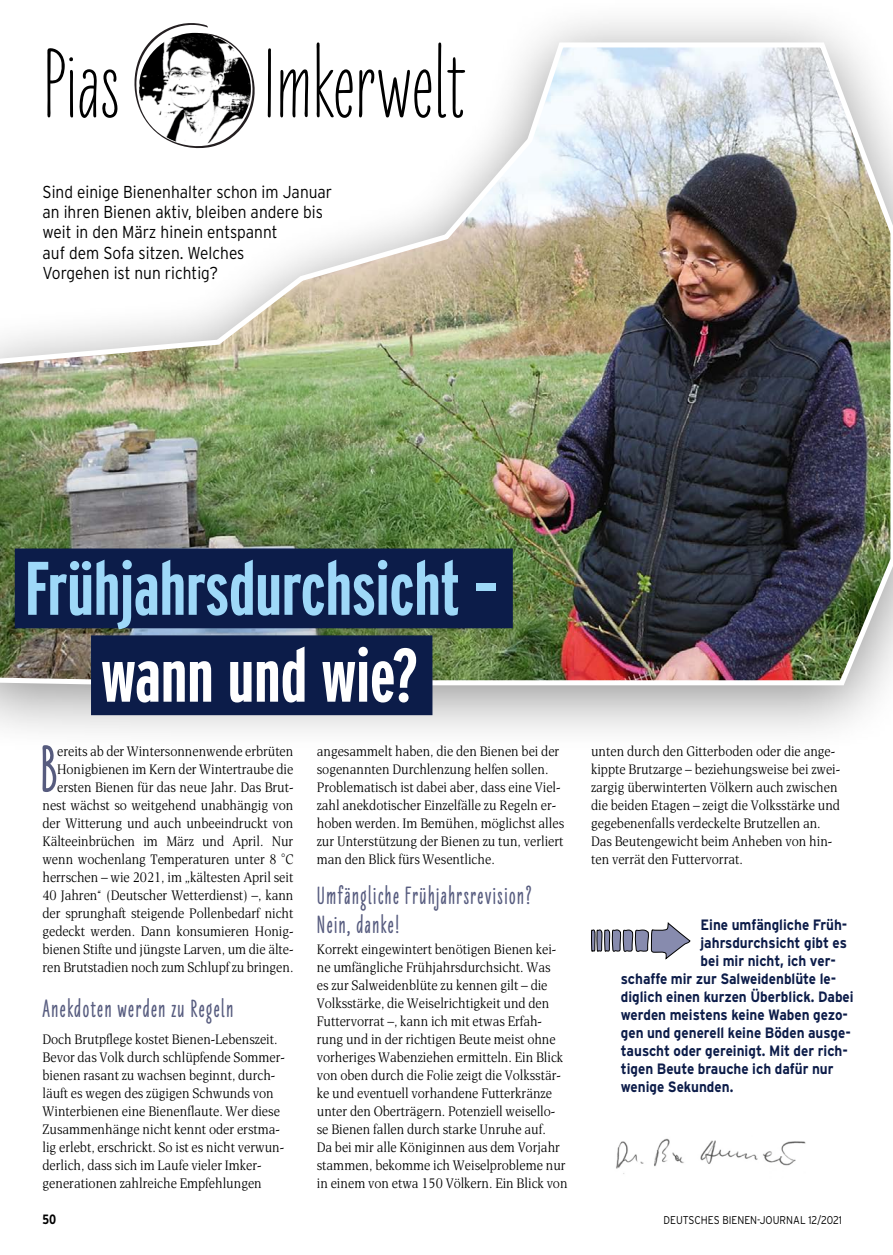
<style>
.page{position:relative;width:893px;height:1255px;background:#fff}
.page>*{position:absolute;margin:0;border:0;box-sizing:border-box;transform-origin:0 0}
.t1{font:500 100.8px "Liebe Erika";color:#000}
.t2{font:700 extra-condensed 75.6px "Interstate";color:#9ed8f8}
.t3{font:700 extra-condensed 75.6px "Interstate";color:#fff}
.t4{font:900 67.35px "Liebe Erika";color:#575c7f;scale:.9 1}
.t5{font:900 25.5px/28.5px "Liebe Erika";letter-spacing:.06em;color:#575c7f}
.t6{font:300 17.25px/20.2px "Interstate";color:#000;scale:.9 1}
.t7{font:700 15px "Interstate";color:#0c1c49;scale:.9 1}
.t8{font:14.7px/18px "Esperanto OTF";color:#000;scale:.9 1}
.t9{font:700 condensed 13.5px "Interstate";color:#000}
.t10{font:300 11.25px "Interstate";color:#000;scale:.9 1}
</style>
<div class="page">
<img style="left:616px;top:1138px;width:190px;height:36px">
<div style="left:0;top:0;width:893px;height:754px;background:#000;opacity:.43"></div>
<img style="left:0;top:39px;width:893px;height:648px">
<svg style="left:134px;top:23px;width:121px;height:125px"></svg>
<img style="left:139px;top:33px;width:112px;height:112px;border-radius:56px">
<svg style="left:591px;top:922px;width:100px;height:38px"></svg>
<div style="left:15px;top:548px;width:498px;height:80px;background:#0c1c49"></div>
<div style="left:91px;top:635px;width:341px;height:80px;background:#0c1c49"></div>
<h1 class="t1" style="left:43px;top:30px;width:78px">Pias</h1>
<h1 class="t1" style="left:263px;top:30px;width:203px">Imkerwelt</h1>
<p class="t6" style="left:43px;top:181px;width:323px">Sind einige Bienenhalter schon im Januar an ihren Bienen aktiv, bleiben andere bis weit in den März hinein entspannt<br>auf dem Sofa sitzen. Welches<br>Vorgehen ist nun richtig?</p>
<h2 class="t2" style="left:25px;top:542px;width:475px">Frühjahrsdurchsicht –</h2>
<h2 class="t3" style="left:101px;top:629px;width:318px">wann und wie?</h2>
<p class="t8" style="left:43px;top:741px;width:280px;text-align:right">ereits ab der Wintersonnenwende erbrüten Honigbienen im Kern der Wintertraube die ersten Bienen für das neue Jahr. Das Brut&shy;nest wächst so weitgehend unabhängig von der Witterung und auch unbeeindruckt von Kälteeinbrüchen im März und April. Nur wenn wochenlang Temperaturen unter 8 °C herrschen – wie 2021, im „kältesten April seit 40 Jahren“ (Deutscher Wetterdienst) –, kann der sprunghaft steigende Pollenbedarf nicht gedeckt werden. Dann konsumieren Honig&shy;bienen Stifte und jüngste Larven, um die älte&shy;ren Brutstadien noch zum Schlupf zu bringen.</p>
<h3 class="t5" style="left:43px;top:994px;width:192px">Anekdoten werden zu Regeln</h3>
<p class="t8" style="left:43px;top:1029px;width:271px">Doch Brutpflege kostet Bienen-Lebenszeit.<br>Bevor das Volk durch schlüpfende Sommer&shy;bienen rasant zu wachsen beginnt, durch&shy;läuft es wegen des zügigen Schwunds von Winterbienen eine Bienenflaute. Wer diese Zusammenhänge nicht kennt oder erstma&shy;lig erlebt, erschrickt. So ist es nicht verwun&shy;derlich, dass sich im Laufe vieler Imker&shy;generationen zahlreiche Empfehlungen</p>
<h3 class="t4" style="left:40px;top:732px;width:21px">B</h3>
<p class="t8" style="left:317px;top:741px;width:276px">angesammelt haben, die den Bienen bei der sogenannten Durchlenzung helfen sollen.<br>Problematisch ist dabei aber, dass eine Viel&shy;zahl anekdotischer Einzelfälle zu Regeln er&shy;hoben werden. Im Bemühen, möglichst alles zur Unterstützung der Bienen zu tun, verliert man den Blick fürs Wesentliche.</p>
<h3 class="t5" style="left:317px;top:882px;width:216px">Umfängliche Frühjahrsrevision?<br>Nein, danke!</h3>
<p class="t8" style="left:317px;top:939px;width:280px">Korrekt eingewintert benötigen Bienen kei&shy;ne umfängliche Frühjahrsdurchsicht. Was<br>es zur Salweidenblüte zu kennen gilt – die Volksstärke, die Weiselrichtigkeit und den Futtervorrat –, kann ich mit etwas Erfah&shy;rung und in der richtigen Beute meist ohne vorheriges Wabenziehen ermitteln. Ein Blick von oben durch die Folie zeigt die Volksstär&shy;ke und eventuell vorhandene Futterkränze unter den Oberträgern. Potenziell weisello&shy;se Bienen fallen durch starke Unruhe auf.<br>Da bei mir alle Königinnen aus dem Vorjahr stammen, bekomme ich Weiselprobleme nur in einem von etwa 150 Völkern. Ein Blick von</p>
<p class="t8" style="left:591px;top:741px;width:278px">unten durch den Gitterboden oder die ange&shy;kippte Brutzarge – beziehungsweise bei zwei&shy;zargig überwinterten Völkern auch zwischen die beiden Etagen – zeigt die Volksstärke und gegebenenfalls verdeckelte Brutzellen an.<br>Das Beutengewicht beim Anheben von hin&shy;ten verrät den Futtervorrat.</p>
<p class="t7" style="left:700px;top:915px;width:165px">Eine umfängliche Früh-</p>
<p class="t7" style="left:700px;top:933px;width:164px">jahrsdurchsicht gibt es</p>
<p class="t7" style="left:700px;top:951px;width:152px">bei mir nicht, ich ver-</p>
<p class="t7" style="left:621px;top:969px;width:241px">schaffe mir zur Salweidenblüte le-</p>
<p class="t7" style="left:621px;top:987px;width:260px">diglich einen kurzen Überblick. Dabei</p>
<p class="t7" style="left:621px;top:1005px;width:254px">werden meistens keine Waben gezo-</p>
<p class="t7" style="left:621px;top:1023px;width:257px">gen und generell keine Böden ausge-</p>
<p class="t7" style="left:621px;top:1041px;width:254px">tauscht oder gereinigt. Mit der rich-</p>
<p class="t7" style="left:621px;top:1059px;width:238px">tigen Beute brauche ich dafür nur</p>
<p class="t7" style="left:621px;top:1077px;width:127px">wenige Sekunden.</p>
<p class="t9" style="left:43px;top:1210px;width:15px">50</p>
<p class="t10" style="left:663px;top:1212px;width:200px">DEUTSCHES BIENEN-JOURNAL 12/2021</p>
</div>
